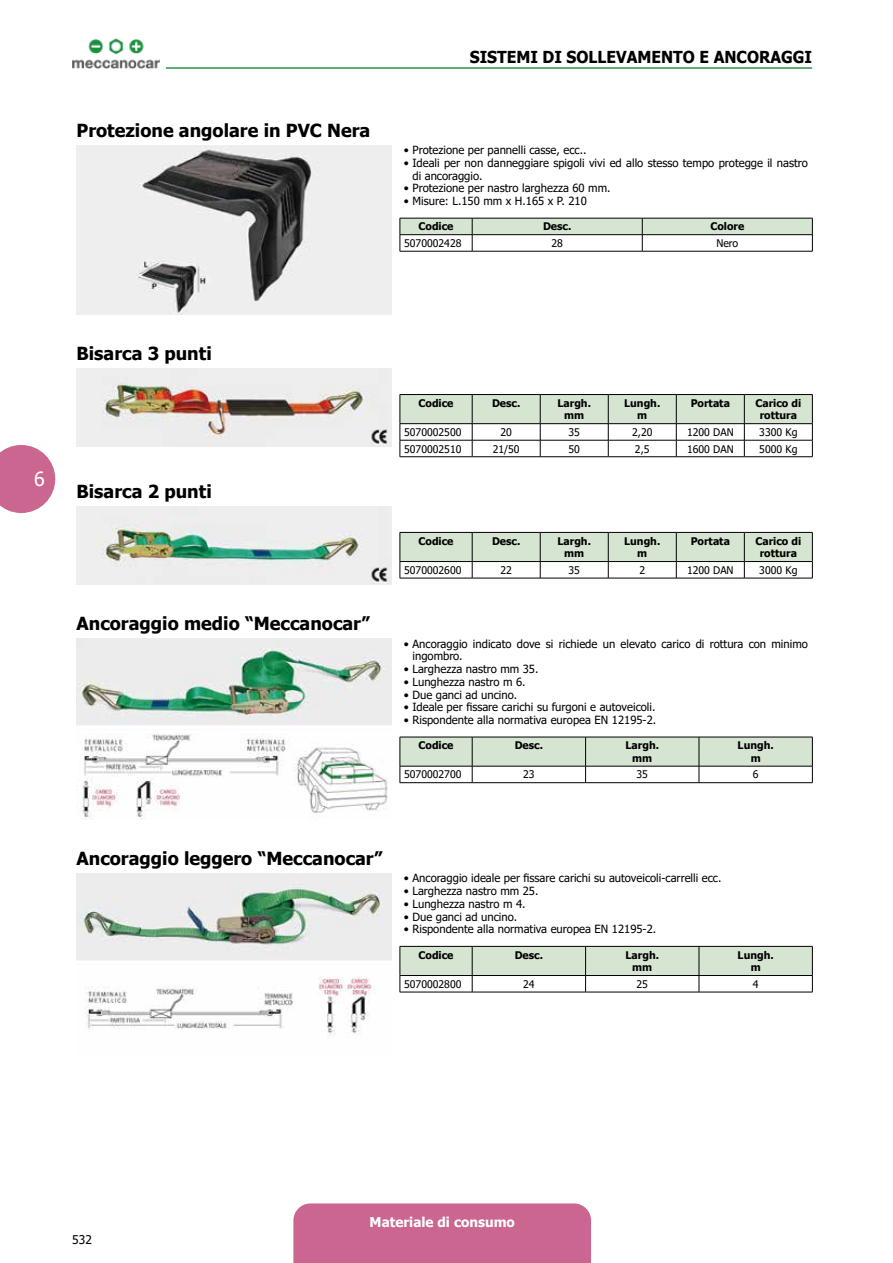
<style>
.page{position:relative;width:893px;height:1263px;background:#fff}
.page>*{position:absolute;margin:0;border:0;box-sizing:border-box;transform-origin:0 0}
.t1{font:19.5px "Tahoma";color:#fff}
.t2{font:700 18px "Tahoma";color:#000}
.t3{font:700 16.5px "Tahoma";color:#000;scale:.95 1}
.t4{font:700 13.5px "Tahoma";color:#fff}
.t5{font:12px "Tahoma";color:#000}
.t6{font:11.25px/12.8px "Tahoma";color:#000}
.t7{font:700 10.5px/12.6px "Tahoma";color:#000;text-align:center}
.t8{font:10.5px "Tahoma";color:#000}
</style>
<div class="page">
<div style="left:293px;top:1203px;width:298px;height:60px;background:#ca668f"></div>
<svg style="left:0;top:445px;width:55px;height:68px;background:#d27da0"></svg>
<img style="left:72px;top:38px;width:87px;height:31px">
<hr style="left:166px;top:67px;width:646px;height:2px;background:#28974e">
<img style="left:77px;top:146px;width:314px;height:169px">
<svg style="left:400px;top:218px;width:413px;height:33px"></svg>
<hr style="left:400px;top:251px;width:72px;height:1px;background:#000">
<hr style="left:472px;top:251px;width:170px;height:1px;background:#000">
<hr style="left:642px;top:251px;width:171px;height:1px;background:#000">
<img style="left:77px;top:369px;width:314px;height:78px">
<svg style="left:400px;top:394px;width:413px;height:62px"></svg>
<hr style="left:400px;top:456px;width:72px;height:1px;background:#000">
<hr style="left:472px;top:456px;width:68px;height:1px;background:#000">
<hr style="left:540px;top:456px;width:68px;height:1px;background:#000">
<hr style="left:608px;top:456px;width:68px;height:1px;background:#000">
<hr style="left:676px;top:456px;width:68px;height:1px;background:#000">
<hr style="left:744px;top:456px;width:69px;height:1px;background:#000">
<img style="left:77px;top:507px;width:314px;height:78px">
<svg style="left:400px;top:532px;width:413px;height:46px"></svg>
<hr style="left:400px;top:578px;width:72px;height:1px;background:#000">
<hr style="left:472px;top:578px;width:68px;height:1px;background:#000">
<hr style="left:540px;top:578px;width:68px;height:1px;background:#000">
<hr style="left:608px;top:578px;width:68px;height:1px;background:#000">
<hr style="left:676px;top:578px;width:68px;height:1px;background:#000">
<hr style="left:744px;top:578px;width:69px;height:1px;background:#000">
<img style="left:77px;top:639px;width:314px;height:181px">
<svg style="left:400px;top:737px;width:413px;height:45px"></svg>
<hr style="left:400px;top:782px;width:72px;height:1px;background:#000">
<hr style="left:472px;top:782px;width:114px;height:1px;background:#000">
<hr style="left:586px;top:782px;width:113px;height:1px;background:#000">
<hr style="left:699px;top:782px;width:114px;height:1px;background:#000">
<img style="left:77px;top:874px;width:314px;height:161px">
<svg style="left:400px;top:946px;width:413px;height:46px"></svg>
<hr style="left:400px;top:992px;width:72px;height:1px;background:#000">
<hr style="left:472px;top:992px;width:114px;height:1px;background:#000">
<hr style="left:586px;top:992px;width:113px;height:1px;background:#000">
<hr style="left:699px;top:992px;width:114px;height:1px;background:#000">
<h2 class="t2" style="left:77px;top:118px;width:295px">Protezione angolare in PVC Nera</h2>
<h3 class="t3" style="left:470px;top:45px;width:270px">Sistemi di sollevam ento e anc</h3>
<h3 class="t3" style="left:747px;top:45px;width:38px">oragg</h3>
<h3 class="t3" style="left:804px;top:45px;width:9px">i</h3>
<p class="t6" style="left:404px;top:144px;width:184px">• Protezione per pannelli casse, ecc..</p>
<p class="t6" style="left:412px;top:157px;width:397px;text-indent:-9px">• Ideali per non danneggiare spigoli vivi ed allo stesso tempo protegge il nastro di ancoraggio.</p>
<p class="t6" style="left:404px;top:183px;width:208px">• Protezione per nastro larghezza 60 mm.</p>
<p class="t6" style="left:404px;top:195px;width:184px">• Misure: L.150 mm x H.165 x P. 210</p>
<p class="t7" style="left:418px;top:221px;width:37px">Codice</p>
<p class="t7" style="left:543px;top:221px;width:30px">Desc.</p>
<p class="t7" style="left:710px;top:221px;width:35px">Colore</p>
<p class="t8" style="left:404px;top:236px;width:59px">5070002428</p>
<p class="t8" style="left:551px;top:236px;width:13px">28</p>
<p class="t8" style="left:716px;top:236px;width:23px">Nero</p>
<h1 class="t1" style="left:34px;top:466px;width:12px">6</h1>
<h2 class="t2" style="left:77px;top:341px;width:137px">Bisarca 3 punti</h2>
<h2 class="t2" style="left:77px;top:479px;width:137px">Bisarca 2 punti</h2>
<h2 class="t2" style="left:77px;top:611px;width:295px">Ancoraggio medio “Meccanocar”</h2>
<p class="t7" style="left:418px;top:397px;width:37px">Codice</p>
<p class="t7" style="left:492px;top:397px;width:30px">Desc.</p>
<p class="t7" style="left:557px;top:397px;width:35px">Largh. mm</p>
<p class="t7" style="left:624px;top:397px;width:38px">Lungh. m</p>
<p class="t7" style="left:691px;top:397px;width:41px">Portata</p>
<p class="t7" style="left:755px;top:397px;width:47px">Carico di rottura</p>
<p class="t8" style="left:404px;top:425px;width:59px">5070002500</p>
<p class="t8" style="left:500px;top:425px;width:13px">20</p>
<p class="t8" style="left:568px;top:425px;width:13px">35</p>
<p class="t8" style="left:632px;top:425px;width:22px">2,20</p>
<p class="t8" style="left:687px;top:425px;width:48px">1200 DAN</p>
<p class="t8" style="left:759px;top:425px;width:40px">3300 Kg</p>
<p class="t8" style="left:404px;top:442px;width:59px">5070002510</p>
<p class="t8" style="left:493px;top:442px;width:28px">21/50</p>
<p class="t8" style="left:568px;top:442px;width:13px">50</p>
<p class="t8" style="left:635px;top:442px;width:16px">2,5</p>
<p class="t8" style="left:687px;top:442px;width:48px">1600 DAN</p>
<p class="t8" style="left:759px;top:442px;width:40px">5000 Kg</p>
<p class="t7" style="left:418px;top:535px;width:37px">Codice</p>
<p class="t7" style="left:492px;top:535px;width:30px">Desc.</p>
<p class="t7" style="left:557px;top:535px;width:35px">Largh. mm</p>
<p class="t7" style="left:624px;top:535px;width:38px">Lungh. m</p>
<p class="t7" style="left:691px;top:535px;width:41px">Portata</p>
<p class="t7" style="left:755px;top:535px;width:47px">Carico di rottura</p>
<p class="t8" style="left:404px;top:563px;width:59px">5070002600</p>
<p class="t8" style="left:500px;top:563px;width:13px">22</p>
<p class="t8" style="left:568px;top:563px;width:13px">35</p>
<p class="t8" style="left:639px;top:563px;width:7px">2</p>
<p class="t8" style="left:687px;top:563px;width:48px">1200 DAN</p>
<p class="t8" style="left:759px;top:563px;width:40px">3000 Kg</p>
<p class="t6" style="left:412px;top:638px;width:397px;text-indent:-9px">• Ancoraggio indicato dove si richiede un elevato carico di rottura con minimo ingombro.</p>
<p class="t6" style="left:404px;top:663px;width:136px">• Larghezza nastro mm 35.</p>
<p class="t6" style="left:404px;top:676px;width:123px">• Lunghezza nastro m 6.</p>
<p class="t6" style="left:404px;top:689px;width:115px">• Due ganci ad uncino.</p>
<p class="t6" style="left:404px;top:701px;width:253px">• Ideale per fissare carichi su furgoni e autoveicoli.</p>
<p class="t6" style="left:404px;top:714px;width:254px">• Rispondente alla normativa europea EN 12195-2.</p>
<p class="t7" style="left:418px;top:740px;width:37px">Codice</p>
<p class="t7" style="left:515px;top:740px;width:30px">Desc.</p>
<p class="t7" style="left:626px;top:740px;width:35px">Largh. mm</p>
<p class="t7" style="left:738px;top:740px;width:38px">Lungh. m</p>
<p class="t8" style="left:404px;top:767px;width:59px">5070002700</p>
<p class="t8" style="left:523px;top:767px;width:13px">23</p>
<p class="t8" style="left:637px;top:767px;width:13px">35</p>
<p class="t8" style="left:753px;top:767px;width:7px">6</p>
<h2 class="t2" style="left:77px;top:846px;width:307px">Ancoraggio leggero “Meccanocar”</h2>
<p class="t6" style="left:404px;top:872px;width:319px">• Ancoraggio ideale per fissare carichi su autoveicoli-carrelli ecc.</p>
<p class="t6" style="left:404px;top:885px;width:136px">• Larghezza nastro mm 25.</p>
<p class="t6" style="left:404px;top:898px;width:123px">• Lunghezza nastro m 4.</p>
<p class="t6" style="left:404px;top:911px;width:115px">• Due ganci ad uncino.</p>
<p class="t6" style="left:404px;top:923px;width:254px">• Rispondente alla normativa europea EN 12195-2.</p>
<p class="t7" style="left:418px;top:949px;width:37px">Codice</p>
<p class="t7" style="left:515px;top:949px;width:30px">Desc.</p>
<p class="t7" style="left:626px;top:949px;width:35px">Largh. mm</p>
<p class="t7" style="left:738px;top:949px;width:38px">Lungh. m</p>
<p class="t8" style="left:404px;top:977px;width:59px">5070002800</p>
<p class="t8" style="left:523px;top:977px;width:13px">24</p>
<p class="t8" style="left:637px;top:977px;width:13px">25</p>
<p class="t8" style="left:753px;top:977px;width:7px">4</p>
<p class="t5" style="left:72px;top:1231px;width:21px">532</p>
<p class="t4" style="left:370px;top:1212px;width:147px">Materiale di consumo</p>
</div>
